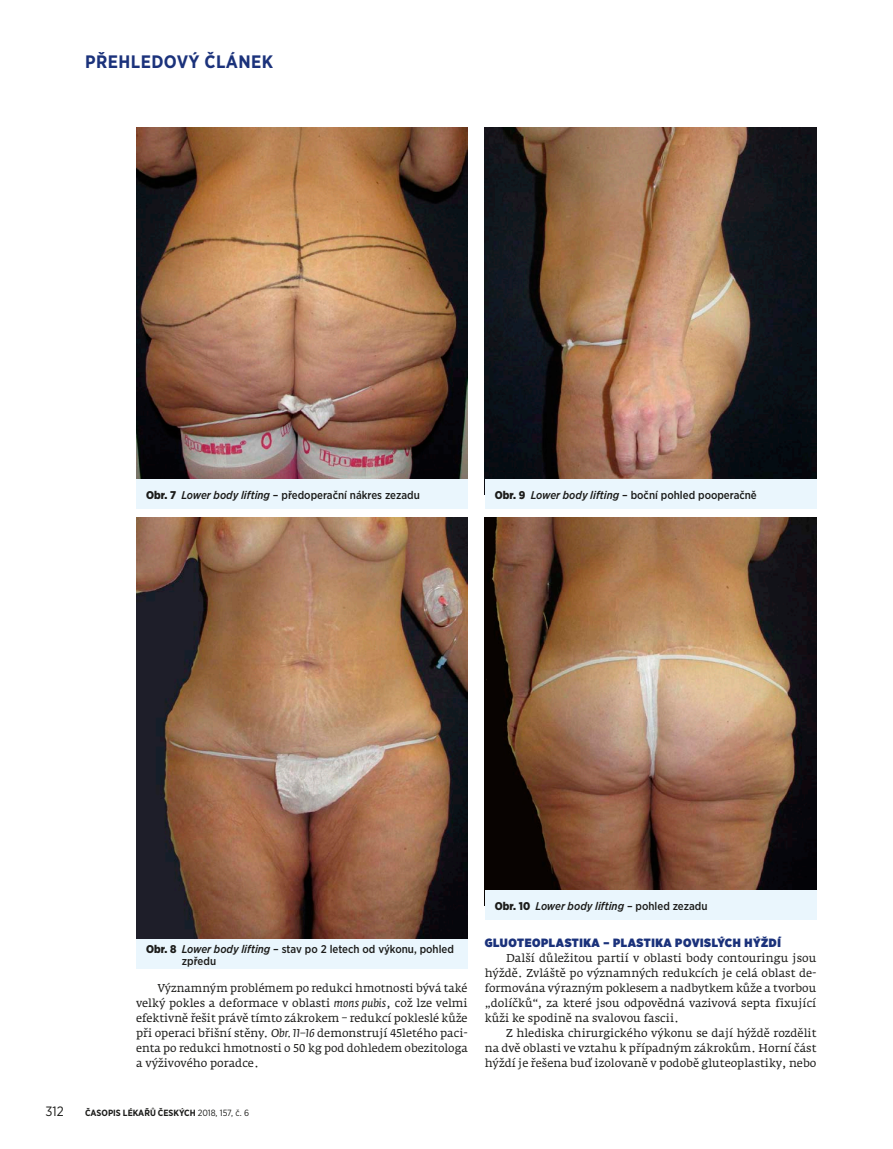
<style>
.page{position:relative;width:893px;height:1149px;background:#fff}
.page>*{position:absolute;margin:0;border:0;box-sizing:border-box;transform-origin:0 0}
.t1{font:700 18px "Gotham Narrow";letter-spacing:.025em;color:#1b327b}
.t2{font:13.5px "Gotham Narrow";color:#1c1c1a}
.mezititulek_predek{font:900 12px "Gotham Narrow";letter-spacing:.05em;color:#1b327b}
.text_NOVY{font:11.25px/15px "Fedra Serif A Pro";color:#1c1c1a;text-align:justify}
.popisek_foto{font:500 11.25px/12px "Gotham Narrow";color:#1c1c1a}
.popisek_foto-2{font:italic 500 11.25px "Gotham Narrow";color:#1c1c1a}
.t3{font:700 9px "Gotham Narrow";color:#1c1c1a}
.s1{font-weight:900}
.s2{font-style:italic}
.s3{font-weight:400}
.s4{font-weight:900;font-style:normal}
.s5{font-style:normal}
</style>
<div class="page">
<img style="left:136px;top:128px;width:332px;height:351px">
<div style="left:136px;top:479px;width:332px;height:29px;background:#eaf6fd"></div>
<img style="left:485px;top:128px;width:331px;height:351px">
<div style="left:485px;top:479px;width:331px;height:29px;background:#eaf6fd"></div>
<img style="left:485px;top:517px;width:331px;height:372px">
<div style="left:485px;top:889px;width:331px;height:30px;background:#eaf6fd"></div>
<img style="left:136px;top:517px;width:332px;height:421px">
<div style="left:136px;top:938px;width:332px;height:30px;background:#eaf6fd"></div>
<h1 class="t1" style="left:85px;top:50px;width:190px">PŘEHLEDOVÝ ČLÁNEK</h1>
<p class="popisek_foto" style="left:146px;top:488px;width:275px"><span class="s1">Obr. 7</span> <span class="s2">Lower body lifting</span> – předoperační nákres zezadu</p>
<p class="popisek_foto" style="left:495px;top:488px;width:263px"><span class="s1">Obr. 9</span> <span class="s2">Lower body lifting</span> – boční pohled pooperačně</p>
<p class="popisek_foto" style="left:182px;top:942px;width:274px;text-indent:-36px"><span class="s1">Obr. 8</span> <span class="s2">Lower body lifting</span> – stav po 2 letech od výkonu, pohled zpředu</p>
<p class="text_NOVY" style="left:136px;top:980px;width:333px;text-indent:21px">Významným problémem po redukci hmotnosti bývá také velký pokles a deformace v oblasti <span class="s2">mons pubis</span>, což lze velmi efektivně řešit právě tímto zákrokem – redukcí pokleslé kůže při operaci břišní stěny. <span class="s2">Obr. 11–16</span> demonstrují 45letého paci&shy;enta po redukci hmotnosti o 50 kg pod dohledem obezitologa a výživového poradce.</p>
<p class="t2" style="left:45px;top:1102px;width:20px">312</p>
<p class="t3" style="left:85px;top:1106px;width:166px">ČASOPIS LÉKAŘŮ ČESKÝCH <span class="s3">2018, 157, č. 6</span></p>
<p class="popisek_foto-2" style="left:495px;top:898px;width:214px"><span class="s4">Obr. 10</span> Lower body lifting <span class="s5">– pohled zezadu</span></p>
<p class="mezititulek_predek" style="left:485px;top:934px;width:297px">GLUOTEOPLASTIKA – PLASTIKA POVISLÝCH HÝŽDÍ</p>
<p class="text_NOVY" style="left:485px;top:950px;width:333px;text-indent:21px">Další důležitou partií v oblasti body contouringu jsou hýždě. Zvláště po významných redukcích je celá oblast de&shy;formována výrazným poklesem a nadbytkem kůže a tvorbou „dolíčků“, za které jsou odpovědná vazivová septa fixující kůži ke spodině na svalovou fascii.</p>
<p class="text_NOVY" style="left:485px;top:1025px;width:333px;text-indent:21px">Z hlediska chirurgického výkonu se dají hýždě rozdělit na dvě oblasti ve vztahu k případným zákrokům. Horní část hýždí je řešena buď izolovaně v podobě gluteoplastiky, nebo</p>
</div>
